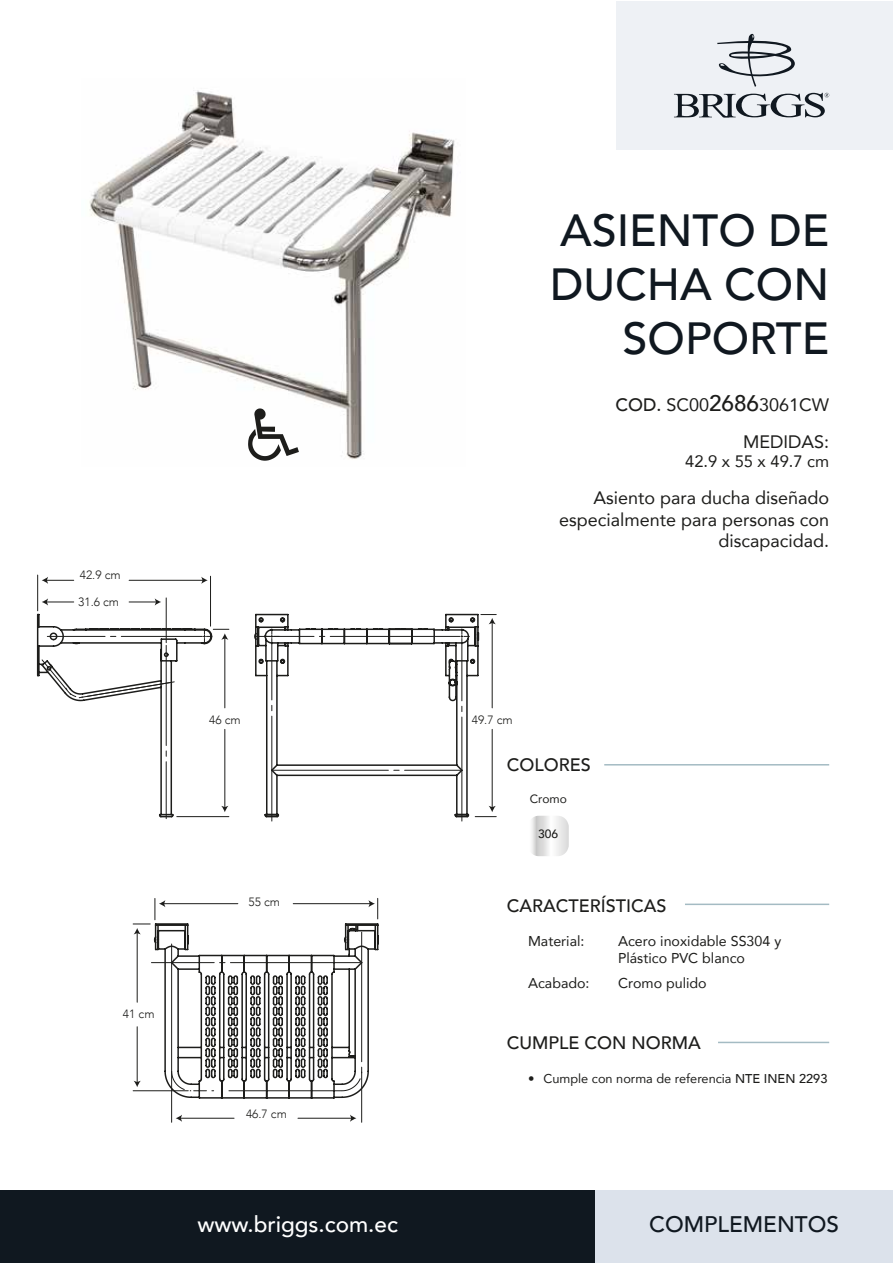
<style>
.page{position:relative;width:893px;height:1263px;background:#fff}
.page>*{position:absolute;margin:0;border:0;box-sizing:border-box;transform-origin:0 0}
.t1{font:500 45px/54px "Avenir";color:#101820;text-align:right}
.t2{font:500 22.5px "Avenir";color:#fff}
.t3{font:500 22.5px "Avenir";color:#101820}
.t4{font:18px/21.6px "Avenir";color:#1d1d1b;text-align:right}
.t5{font:500 18px "Avenir";color:#1d1d1b}
.t6{font:16.5px "Avenir";color:#1d1d1b}
.t7{font:14.25px/17.1px "Avenir";color:#1d1d1b}
.t8{font:12.75px "Avenir";color:#1d1d1b}
.t9{font:300 12px "Avenir";color:#1d1d1b}
.t10{font:12px "Avenir";color:#1d1d1b}
.t11{font:500 12px "Avenir";color:#1d1d1b}
.s1{font-weight:500}
.s2{font-weight:500;font-size:22.5px}
</style>
<div class="page">
<hr style="left:718px;top:1042px;width:111px;height:1px;background:#a4bbc3">
<hr style="left:685px;top:903px;width:144px;height:2px;background:#a4bbc3">
<div style="left:0;top:1191px;width:893px;height:72px;background:#101820"></div>
<div style="left:595px;top:1191px;width:298px;height:72px;background:#dce2eb"></div>
<div style="left:617px;top:1px;width:276px;height:149px;background:#eef1f5"></div>
<hr style="left:604px;top:764px;width:225px;height:1px;background:#a4bbc3">
<svg style="left:674px;top:93px;width:155px;height:24px"></svg>
<svg style="left:717px;top:33px;width:78px;height:54px"></svg>
<svg style="left:532px;top:816px;width:36px;height:40px"></svg>
<img style="left:89px;top:90px;width:366px;height:369px">
<svg style="left:248px;top:408px;width:51px;height:53px"></svg>
<svg style="left:42px;top:577px;width:32px;height:7px"></svg>
<hr style="left:210px;top:576px;width:1px;height:50px;background:#1d1d1b">
<hr style="left:180px;top:1118px;width:54px;height:1px;background:#1d1d1b">
<svg style="left:176px;top:1115px;width:6px;height:7px"></svg>
<hr style="left:298px;top:1118px;width:54px;height:1px;background:#1d1d1b">
<svg style="left:350px;top:1115px;width:6px;height:7px"></svg>
<hr style="left:361px;top:1072px;width:1px;height:50px;background:#1d1d1b">
<hr style="left:171px;top:1071px;width:1px;height:51px;background:#1d1d1b">
<svg style="left:42px;top:598px;width:32px;height:7px"></svg>
<hr style="left:129px;top:580px;width:74px;height:1px;background:#1d1d1b">
<svg style="left:201px;top:577px;width:7px;height:7px"></svg>
<svg style="left:129px;top:598px;width:32px;height:7px"></svg>
<hr style="left:166px;top:598px;width:1px;height:45px;background:#1d1d1b">
<hr style="left:37px;top:575px;width:1px;height:36px;background:#1d1d1b">
<svg style="left:254px;top:613px;width:226px;height:205px"></svg>
<svg style="left:36px;top:613px;width:193px;height:206px"></svg>
<hr style="left:492px;top:622px;width:1px;height:86px;background:#1d1d1b">
<svg style="left:481px;top:614px;width:15px;height:10px"></svg>
<hr style="left:492px;top:729px;width:1px;height:79px;background:#1d1d1b">
<svg style="left:475px;top:806px;width:21px;height:11px"></svg>
<svg style="left:133px;top:898px;width:246px;height:201px"></svg>
<p class="t9" style="left:80px;top:567px;width:42px">42.9 cm</p>
<p class="t9" style="left:78px;top:595px;width:42px">31.6 cm</p>
<p class="t9" style="left:209px;top:713px;width:33px">46 cm</p>
<p class="t9" style="left:123px;top:1006px;width:33px">41 cm</p>
<p class="t9" style="left:249px;top:895px;width:33px">55 cm</p>
<p class="t9" style="left:246px;top:1107px;width:42px">46.7 cm</p>
<p class="t2" style="left:197px;top:1204px;width:202px">www.briggs.com.ec</p>
<h1 class="t1" style="left:550px;top:201px;width:281px">ASIENTO DE<br>DUCHA CON<br>SOPORTE</h1>
<p class="t4" style="left:615px;top:386px;width:215px;line-height:36.6px"><span class="s1">COD.</span> SC00<span class="s2">2686</span>3061CW<br>MEDIDAS:</p>
<p class="t6" style="left:685px;top:448px;width:146px">42.9 x 55 x 49.7 cm</p>
<p class="t4" style="left:559px;top:486px;width:272px">Asiento para ducha diseñado especialmente para personas con discapacidad.</p>
<p class="t9" style="left:472px;top:713px;width:42px">49.7 cm</p>
<p class="t5" style="left:507px;top:749px;width:85px">COLORES</p>
<p class="t10" style="left:530px;top:789px;width:39px">Cromo</p>
<p class="t11" style="left:538px;top:824px;width:22px">306</p>
<p class="t5" style="left:507px;top:890px;width:161px">CARACTERÍSTICAS</p>
<p class="t7" style="left:528px;top:932px;width:58px">Material:</p>
<p class="t7" style="left:618px;top:932px;width:165px">Acero inoxidable SS304 y<br>Plástico PVC blanco</p>
<p class="t7" style="left:528px;top:974px;width:63px">Acabado:</p>
<p class="t7" style="left:618px;top:974px;width:90px">Cromo pulido</p>
<p class="t5" style="left:507px;top:1027px;width:195px">CUMPLE CON NORMA</p>
<p class="t8" style="left:528px;top:1069px;width:301px">• Cumple con norma de referencia <span class="s1">NTE INEN 2293</span></p>
<p class="t3" style="left:649px;top:1204px;width:191px">COMPLEMENTOS</p>
</div>
